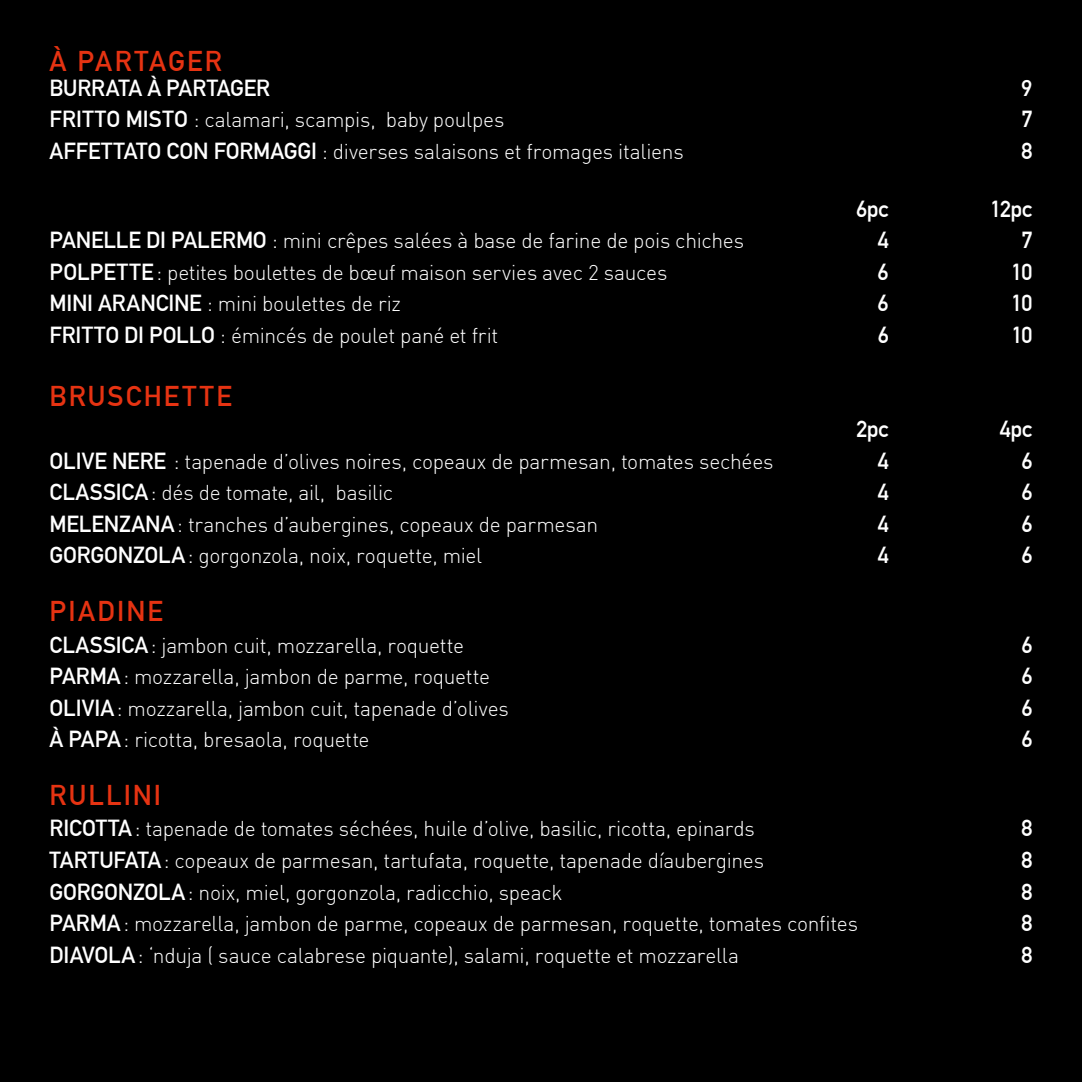
<style>
.page{position:relative;width:1082px;height:1082px;background:#fff}
.page>*{position:absolute;margin:0;border:0;box-sizing:border-box;transform-origin:0 0}
.t1{font:700 28px "DIN Alternate";letter-spacing:.075em;color:#e63312}
.Tabs_prix_emporté{font:700 22.75px "DIN Alternate";letter-spacing:-.015em;color:#fff}
.Tabs_prix_emporté-2{font:300 21px "DIN";letter-spacing:-.015em;color:#fff}
.s1{font-family:"DIN Alternate";font-weight:700;font-size:22.75px}
</style>
<div class="page">
<div style="left:0;top:0;width:1081px;height:1081px;background:#000"></div>
<p class="t1" style="left:50px;top:40px;width:174px">À PARTAGER</p>
<p class="Tabs_prix_emporté" style="left:50px;top:70px;width:222px">BURRATA À PARTAGER</p>
<p class="Tabs_prix_emporté" style="left:1021px;top:70px;width:12px">9</p>
<p class="Tabs_prix_emporté-2" style="left:50px;top:107px;width:456px"><span class="s1">FRITTO MISTO</span> : calamari, scampis, baby poulpes</p>
<p class="Tabs_prix_emporté" style="left:1021px;top:102px;width:12px">7</p>
<p class="Tabs_prix_emporté-2" style="left:50px;top:138px;width:635px"><span class="s1">AFFETTATO CON FORMAGGI</span> : diverses salaisons et fromages italiens</p>
<p class="Tabs_prix_emporté" style="left:1021px;top:133px;width:12px">8</p>
<p class="Tabs_prix_emporté" style="left:856px;top:191px;width:34px">6pc</p>
<p class="Tabs_prix_emporté" style="left:990px;top:191px;width:43px">12pc</p>
<p class="Tabs_prix_emporté-2" style="left:50px;top:228px;width:696px"><span class="s1">PANELLE DI PALERMO</span> : mini crêpes salées à base de farine de pois chiches</p>
<p class="Tabs_prix_emporté" style="left:877px;top:223px;width:12px">4</p>
<p class="Tabs_prix_emporté" style="left:1021px;top:223px;width:12px">7</p>
<p class="Tabs_prix_emporté-2" style="left:50px;top:259px;width:619px"><span class="s1">POLPETTE</span>: petites boulettes de bœuf maison servies avec 2 sauces</p>
<p class="Tabs_prix_emporté" style="left:877px;top:254px;width:12px">6</p>
<p class="Tabs_prix_emporté" style="left:1011px;top:254px;width:22px">10</p>
<p class="Tabs_prix_emporté-2" style="left:50px;top:291px;width:353px"><span class="s1">MINI ARANCINE</span> : mini boulettes de riz</p>
<p class="Tabs_prix_emporté" style="left:877px;top:286px;width:12px">6</p>
<p class="Tabs_prix_emporté" style="left:1011px;top:286px;width:22px">10</p>
<p class="Tabs_prix_emporté-2" style="left:50px;top:322px;width:450px"><span class="s1">FRITTO DI POLLO</span> : émincés de poulet pané et frit</p>
<p class="Tabs_prix_emporté" style="left:877px;top:317px;width:12px">6</p>
<p class="Tabs_prix_emporté" style="left:1011px;top:317px;width:22px">10</p>
<p class="t1" style="left:50px;top:374px;width:184px">BRUSCHETTE</p>
<p class="Tabs_prix_emporté" style="left:856px;top:412px;width:34px">2pc</p>
<p class="Tabs_prix_emporté" style="left:999px;top:412px;width:34px">4pc</p>
<p class="Tabs_prix_emporté-2" style="left:50px;top:448px;width:725px"><span class="s1">OLIVE NERE</span> : tapenade d’olives noires, copeaux de parmesan, tomates sechées</p>
<p class="Tabs_prix_emporté" style="left:877px;top:443px;width:12px">4</p>
<p class="Tabs_prix_emporté" style="left:1021px;top:443px;width:12px">6</p>
<p class="Tabs_prix_emporté-2" style="left:50px;top:480px;width:345px"><span class="s1">CLASSICA</span>: dés de tomate, ail, basilic</p>
<p class="Tabs_prix_emporté" style="left:877px;top:475px;width:12px">4</p>
<p class="Tabs_prix_emporté" style="left:1021px;top:475px;width:12px">6</p>
<p class="Tabs_prix_emporté-2" style="left:50px;top:511px;width:550px"><span class="s1">MELENZANA</span>: tranches d’aubergines, copeaux de parmesan</p>
<p class="Tabs_prix_emporté" style="left:877px;top:506px;width:12px">4</p>
<p class="Tabs_prix_emporté" style="left:1021px;top:506px;width:12px">6</p>
<p class="Tabs_prix_emporté-2" style="left:50px;top:543px;width:434px"><span class="s1">GORGONZOLA</span>: gorgonzola, noix, roquette, miel</p>
<p class="Tabs_prix_emporté" style="left:877px;top:538px;width:12px">4</p>
<p class="Tabs_prix_emporté" style="left:1021px;top:538px;width:12px">6</p>
<p class="t1" style="left:50px;top:590px;width:115px">PIADINE</p>
<p class="Tabs_prix_emporté-2" style="left:50px;top:632px;width:416px"><span class="s1">CLASSICA</span>: jambon cuit, mozzarella, roquette</p>
<p class="Tabs_prix_emporté" style="left:1021px;top:627px;width:12px">6</p>
<p class="Tabs_prix_emporté-2" style="left:50px;top:663px;width:442px"><span class="s1">PARMA</span>: mozzarella, jambon de parme, roquette</p>
<p class="Tabs_prix_emporté" style="left:1021px;top:658px;width:12px">6</p>
<p class="Tabs_prix_emporté-2" style="left:50px;top:695px;width:461px"><span class="s1">OLIVIA</span>: mozzarella, jambon cuit, tapenade d’olives</p>
<p class="Tabs_prix_emporté" style="left:1021px;top:690px;width:12px">6</p>
<p class="Tabs_prix_emporté-2" style="left:50px;top:726px;width:321px"><span class="s1">À PAPA</span>: ricotta, bresaola, roquette</p>
<p class="Tabs_prix_emporté" style="left:1021px;top:721px;width:12px">6</p>
<p class="t1" style="left:50px;top:773px;width:113px">RULLINI</p>
<p class="Tabs_prix_emporté-2" style="left:50px;top:816px;width:706px"><span class="s1">RICOTTA</span>: tapenade de tomates séchées, huile d’olive, basilic, ricotta, epinards</p>
<p class="Tabs_prix_emporté" style="left:1021px;top:811px;width:12px">8</p>
<p class="Tabs_prix_emporté-2" style="left:50px;top:847px;width:716px"><span class="s1">TARTUFATA</span>: copeaux de parmesan, tartufata, roquette, tapenade díaubergines</p>
<p class="Tabs_prix_emporté" style="left:1021px;top:842px;width:12px">8</p>
<p class="Tabs_prix_emporté-2" style="left:50px;top:879px;width:514px"><span class="s1">GORGONZOLA</span>: noix, miel, gorgonzola, radicchio, speack</p>
<p class="Tabs_prix_emporté" style="left:1021px;top:874px;width:12px">8</p>
<p class="Tabs_prix_emporté-2" style="left:50px;top:910px;width:810px"><span class="s1">PARMA</span> : mozzarella, jambon de parme, copeaux de parmesan, roquette, tomates confites</p>
<p class="Tabs_prix_emporté" style="left:1021px;top:905px;width:12px">8</p>
<p class="Tabs_prix_emporté-2" style="left:50px;top:942px;width:691px"><span class="s1">DIAVOLA</span>: ‘nduja ( sauce calabrese piquante), salami, roquette et mozzarella</p>
<p class="Tabs_prix_emporté" style="left:1021px;top:937px;width:12px">8</p>
</div>
